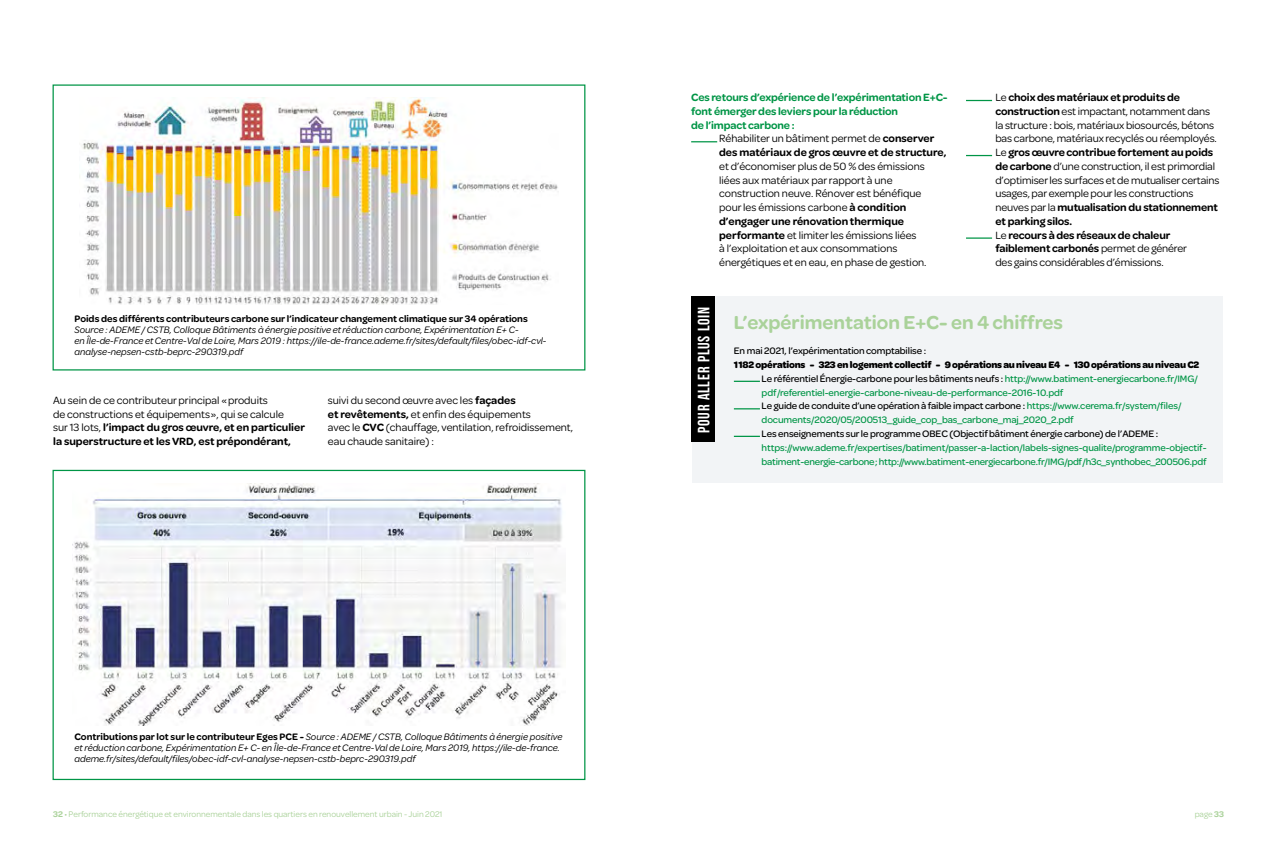
<style>
.page{position:relative;width:1276px;height:851px;background:#fff}
.page>*{position:absolute;margin:0;border:0;box-sizing:border-box;transform-origin:0 0}
.t1{font:600 20px "Omnes";color:#aad29a}
.t2{font:700 16.38px "Bebas Neue";letter-spacing:.05em;color:#fff}
.t3{font:11.25px/13.8px "Omnes";color:#000}
.t4{font:600 11.25px/13.8px "Omnes";letter-spacing:-.01em;color:#009546}
.t5{font:600 11.25px/13.8px "Omnes";color:#000}
.t6{font:500 10px/13.8px "Omnes";letter-spacing:-.01em;color:#009546}
.t7{font:italic 10px/11.2px "Omnes";color:#000}
.t8{font:500 10px "Omnes";letter-spacing:-.01em;color:#000}
.t9{font:600 10px "Omnes";color:#000}
.t10{font:8.75px "Omnes";color:#aad29a}
.s1{font-weight:600}
.s2{font-weight:600;font-style:normal}
.s3{font-weight:400}
.s4{font-weight:700;color:#000}
.s5{color:#000}
</style>
<div class="page">
<div style="left:53px;top:84px;width:532px;height:286px;border:1px solid #009546"></div>
<div style="left:53px;top:469px;width:532px;height:311px;border:1px solid #009546"></div>
<img style="left:82px;top:97px;width:476px;height:208px">
<svg style="left:691px;top:141px;width:26px;height:1px"></svg>
<img style="left:72px;top:483px;width:490px;height:242px">
<div style="left:691px;top:296px;width:531px;height:187px;background:#f2f4f6"></div>
<hr style="left:734px;top:380px;width:26px;height:2px;background:#009546">
<svg style="left:734px;top:408px;width:26px;height:1px"></svg>
<hr style="left:734px;top:435px;width:26px;height:2px;background:#009546">
<div style="left:691px;top:296px;width:24px;height:145px;background:#000"></div>
<svg style="left:966px;top:100px;width:26px;height:1px"></svg>
<svg style="left:966px;top:155px;width:26px;height:1px"></svg>
<hr style="left:966px;top:237px;width:26px;height:2px;background:#009546">
<p class="t9" style="left:74px;top:311px;width:455px">Poids des différents contributeurs carbone sur l’indicateur changement climatique sur 34 opérations</p>
<p class="t7" style="left:74px;top:323px;width:474px">Source : ADEME / CSTB, Colloque Bâtiments à énergie positive et réduction carbone, Expérimentation E+ C-<br>en Île-de-France et Centre-Val de Loire, Mars 2019 : https://ile-de-france.ademe.fr/sites/default/files/obec-idf-cvl&shy;analyse-nepsen-cstb-beprc-290319.pdf</p>
<p class="t3" style="left:53px;top:392px;width:253px">Au sein de ce contributeur principal « produits<br>de constructions et équipements », qui se calcule<br>sur 13 lots, <span class="s1">l’impact du gros œuvre, et en particulier la superstructure et les VRD, est prépondérant,</span></p>
<p class="t3" style="left:328px;top:392px;width:247px">suivi du second œuvre avec les <span class="s1">façades<br>et revêtements,</span> et enfin des équipements<br>avec le <span class="s1">CVC</span> (chauffage, ventilation, refroidissement, eau chaude sanitaire) :</p>
<p class="t7" style="left:74px;top:730px;width:489px"><span class="s2">Contributions par lot sur le contributeur Eges PCE -</span> Source : ADEME / CSTB, Colloque Bâtiments à énergie positive et réduction carbone, Expérimentation E+ C- en Île-de-France et Centre-Val de Loire, Mars 2019, https://ile-de-france. ademe.fr/sites/default/files/obec-idf-cvl-analyse-nepsen-cstb-beprc-290319.pdf</p>
<p class="t4" style="left:691px;top:90px;width:258px">Ces retours d’expérience de l’expérimentation E+C&shy;font émerger des leviers pour la réduction<br>de l’impact carbone :</p>
<p class="t5" style="left:719px;top:131px;width:229px"><span class="s3">Réhabiliter un bâtiment permet de</span> conserver des matériaux de gros œuvre et de structure,</p>
<p class="t3" style="left:719px;top:159px;width:209px">et d’économiser plus de 50 % des émissions liées aux matériaux par rapport à une construction neuve. Rénover est bénéfique pour les émissions carbone <span class="s1">à condition d’engager une rénovation thermique performante</span> et limiter les émissions liées<br>à l’exploitation et aux consommations énergétiques et en eau, en phase de gestion.</p>
<p class="t3" style="left:995px;top:90px;width:225px">Le <span class="s1">choix des matériaux et produits de construction</span> est impactant, notamment dans la structure : bois, matériaux biosourcés, bétons bas carbone, matériaux recyclés ou réemployés.<br>Le <span class="s1">gros œuvre contribue fortement au poids de carbone</span> d’une construction, il est primordial d’optimiser les surfaces et de mutualiser certains usages, par exemple pour les constructions neuves par la <span class="s1">mutualisation du stationnement et parking silos.<br></span>Le <span class="s1">recours à des réseaux de chaleur faiblement carbonés</span> permet de générer<br>des gains considérables d’émissions.</p>
<h2 class="t2" style="left:695px;top:433px;width:128px;rotate:-90deg">POUR ALLER PLUS LOIN</h2>
<h1 class="t1" style="left:734px;top:309px;width:331px">L’expérimentation E+C- en 4 chiffres</h1>
<p class="t8" style="left:734px;top:344px;width:194px">En mai 2021, l’expérimentation comptabilise :</p>
<p class="t6" style="left:761px;top:357px;width:439px;text-indent:-28px"><span class="s4">1 182 opérations - 323 en logement collectif - 9 opérations au niveau E4 - 130 opérations au niveau C2<br></span><span class="s5">Le référentiel Énergie-carbone pour les bâtiments neufs :</span> http://www.batiment-energiecarbone.fr/IMG/ pdf/referentiel-energie-carbone-niveau-de-performance-2016-10.pdf<br><span class="s5">Le guide de conduite d’une opération à faible impact carbone :</span> https://www.cerema.fr/system/files/ documents/2020/05/200513_guide_cop_bas_carbone_maj_2020_2.pdf</p>
<p class="t8" style="left:761px;top:427px;width:398px">Les enseignements sur le programme OBEC (Objectif bâtiment énergie carbone) de l’ADEME :</p>
<p class="t6" style="left:761px;top:440px;width:446px">https://www.ademe.fr/expertises/batiment/passer-a-laction/labels-signes-qualite/programme-objectif&shy;batiment-energie-carbone ; http://www.batiment-energiecarbone.fr/IMG/pdf/h3c_synthobec_200506.pdf</p>
<p class="t10" style="left:53px;top:807px;width:391px"><span class="s1">32</span> • Performance énergétique et environnementale dans les quartiers en renouvellement urbain - Juin 2021</p>
<p class="t10" style="left:1194px;top:807px;width:31px">page <span class="s1">33</span></p>
</div>
